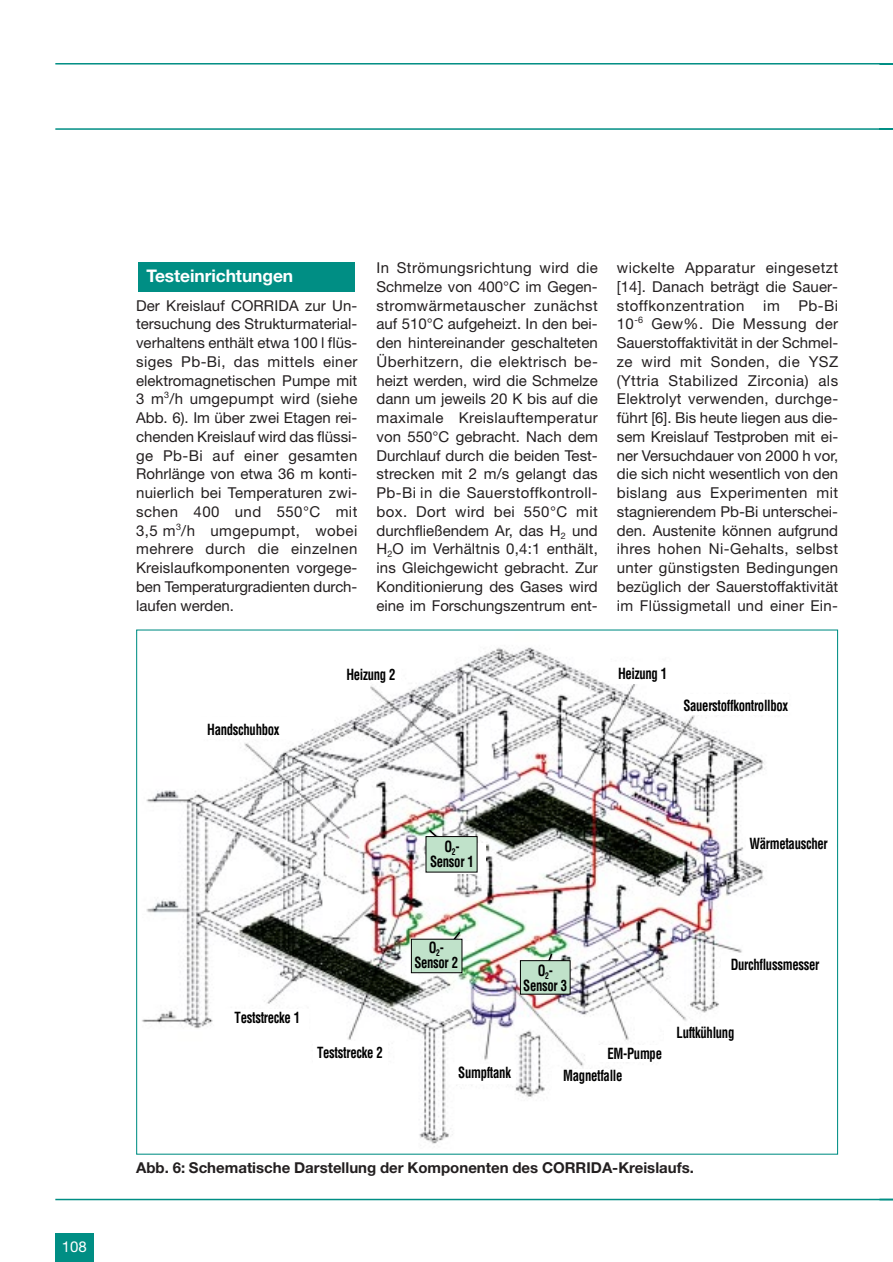
<style>
.page{position:relative;width:893px;height:1262px;background:#fff}
.page>*{position:absolute;margin:0;border:0;box-sizing:border-box;transform-origin:0 0}
.t1{font:700 17.4px "Helvetica Neue";letter-spacing:-.005em;color:#fff}
.t2{font:15px/18.8px "Helvetica Neue";color:#231f20;text-align:justify}
.t3{font:700 condensed 15px/15px "Helvetica";letter-spacing:-.025em;color:#000;text-align:center;scale:.85 1}
.t4{font:700 15px "Helvetica Neue";color:#231f20}
.t5{font:15px "Helvetica Neue";color:#fff}
</style>
<div class="page">
<div style="left:138px;top:262px;width:216px;height:30px;background:#008e84"></div>
<hr style="left:55px;top:63px;width:837px;height:1px;background:#008e84">
<hr style="left:55px;top:128px;width:837px;height:2px;background:#008e84">
<hr style="left:55px;top:1198px;width:837px;height:2px;background:#008e84">
<div style="left:55px;top:1233px;width:39px;height:29px;background:#008e84"></div>
<img style="left:142px;top:647px;width:623px;height:497px">
<div style="left:332px;top:664px;width:69px;height:17px;background:#fff"></div>
<div style="left:200px;top:717px;width:90px;height:22px;background:#fff"></div>
<div style="left:610px;top:662px;width:64px;height:21px;background:#fff"></div>
<div style="left:679px;top:694px;width:109px;height:21px;background:#fff"></div>
<div style="left:746px;top:832px;width:89px;height:22px;background:#fff"></div>
<div style="left:721px;top:956px;width:116px;height:23px;background:#fff"></div>
<div style="left:665px;top:1026px;width:66px;height:19px;background:#fff"></div>
<div style="left:587px;top:1045px;width:81px;height:16px;background:#fff"></div>
<div style="left:552px;top:1070px;width:77px;height:24px;background:#fff"></div>
<div style="left:450px;top:1064px;width:65px;height:19px;background:#fff"></div>
<div style="left:313px;top:1041px;width:74px;height:25px;background:#fff"></div>
<div style="left:223px;top:1009px;width:85px;height:21px;background:#fff"></div>
<svg style="left:516px;top:966px;width:4px;height:12px"></svg>
<img style="left:427px;top:828px;width:126px;height:138px">
<div style="left:425px;top:836px;width:52px;height:36px;background:#c0e2ca;border:1px solid #000"></div>
<div style="left:520px;top:960px;width:50px;height:34px;background:#c0e2ca;border:1px solid #000"></div>
<div style="left:411px;top:939px;width:51px;height:34px;background:#c0e2ca;border:1px solid #000"></div>
<p class="t5" style="left:62px;top:1241px;width:27px">108</p>
<p class="t1" style="left:146px;top:270px;width:148px">Testeinrichtungen</p>
<p class="t2" style="left:136px;top:297px;width:223px">Der Kreislauf CORRIDA zur Un&shy;tersuchung des Strukturmaterial&shy;verhaltens enthält etwa 100 l flüs&shy;siges Pb-Bi, das mittels einer elektromagnetischen Pumpe mit 3 m<sup>3</sup>/h umgepumpt wird (siehe Abb. 6). Im über zwei Etagen rei&shy;chenden Kreislauf wird das flüssi&shy;ge Pb-Bi auf einer gesamten Rohrlänge von etwa 36 m konti&shy;nuierlich bei Temperaturen zwi&shy;schen 400 und 550°C mit 3,5 m<sup>3</sup>/h umgepumpt, wobei mehrere durch die einzelnen Kreislaufkomponenten vorgege&shy;ben Temperaturgradienten durch&shy;laufen werden.</p>
<p class="t2" style="left:376px;top:260px;width:223px">In Strömungsrichtung wird die Schmelze von 400°C im Gegen&shy;stromwärmetauscher zunächst auf 510°C aufgeheizt. In den bei&shy;den hintereinander geschalteten Überhitzern, die elektrisch be&shy;heizt werden, wird die Schmelze dann um jeweils 20 K bis auf die maximale Kreislauftemperatur von 550°C gebracht. Nach dem Durchlauf durch die beiden Test&shy;strecken mit 2 m/s gelangt das Pb-Bi in die Sauerstoffkontroll&shy;box. Dort wird bei 550°C mit durchfließendem Ar, das H<sub>2</sub> und H<sub>2</sub>O im Verhältnis 0,4:1 enthält, ins Gleichgewicht gebracht. Zur Konditionierung des Gases wird eine im Forschungszentrum ent-</p>
<p class="t2" style="left:617px;top:260px;width:223px">wickelte Apparatur eingesetzt [14]. Danach beträgt die Sauer&shy;stoffkonzentration im Pb-Bi 10<sup>-6</sup> Gew%. Die Messung der Sauerstoffaktivität in der Schmel&shy;ze wird mit Sonden, die YSZ (Yttria Stabilized Zirconia) als Elektrolyt verwenden, durchge&shy;führt [6]. Bis heute liegen aus die&shy;sem Kreislauf Testproben mit ei&shy;ner Versuchdauer von 2000 h vor, die sich nicht wesentlich von den bislang aus Experimenten mit stagnierendem Pb-Bi unterschei&shy;den. Austenite können aufgrund ihres hohen Ni-Gehalts, selbst unter günstigsten Bedingungen bezüglich der Sauerstoffaktivität im Flüssigmetall und einer Ein-</p>
<p class="t3" style="left:207px;top:723px;width:87px">Handschuhbox</p>
<p class="t3" style="left:346px;top:668px;width:59px">Heizung 2</p>
<p class="t3" style="left:618px;top:667px;width:59px">Heizung 1</p>
<p class="t3" style="left:683px;top:699px;width:125px">Sauerstoffkontrollbox</p>
<p class="t3" style="left:235px;top:1011px;width:79px">Teststrecke 1</p>
<p class="t3" style="left:317px;top:1046px;width:79px">Teststrecke 2</p>
<p class="t3" style="left:430px;top:840px;width:53px">O<sub>2</sub>-<br>Sensor 1</p>
<p class="t3" style="left:749px;top:837px;width:94px">Wärmetauscher</p>
<p class="t3" style="left:414px;top:941px;width:53px">O<sub>2</sub>-<br>Sensor 2</p>
<p class="t3" style="left:523px;top:963px;width:53px">O<sub>2</sub>-<br>Sensor 3</p>
<p class="t3" style="left:607px;top:1047px;width:66px">EM-Pumpe</p>
<p class="t3" style="left:458px;top:1066px;width:64px">Sumpftank</p>
<p class="t3" style="left:563px;top:1069px;width:71px">Magnetfalle</p>
<p class="t3" style="left:730px;top:958px;width:106px">Durchflussmesser</p>
<p class="t3" style="left:676px;top:1026px;width:69px">Luftkühlung</p>
<p class="t4" style="left:136px;top:1162px;width:559px">Abb. 6: Schematische Darstellung der Komponenten des CORRIDA-Kreislaufs.</p>
</div>
